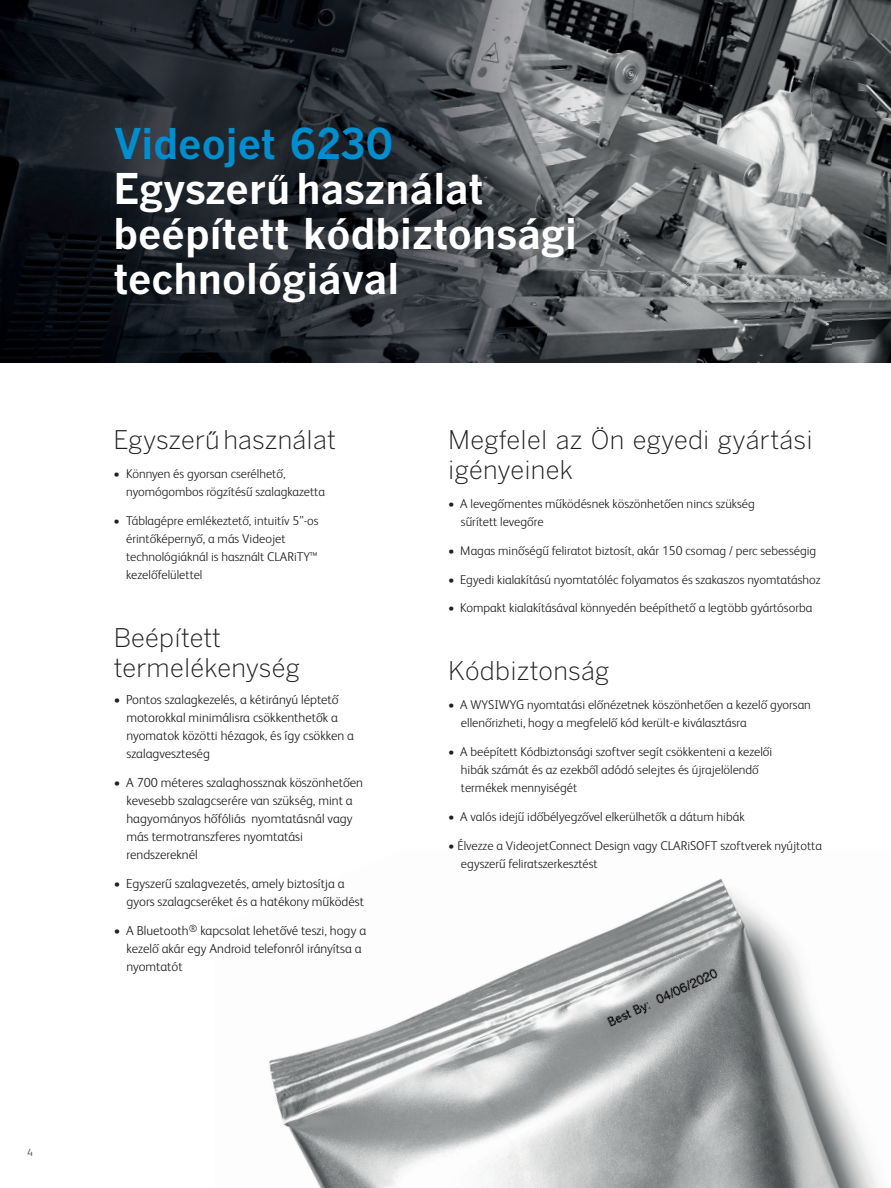
<style>
.page{position:relative;width:891px;height:1188px;background:#fff}
.page>*{position:absolute;margin:0;border:0;box-sizing:border-box;transform-origin:0 0}
.intro_body{font:700 42px/45px "Benton Gothic";color:#fff}
.intro_body-2{font:700 42px "Benton Gothic";color:#008ecf}
.intro_body-3{font:25.5px/30px "Benton Got Lt";letter-spacing:.01em;color:#231f20}
.Body_8_5_12{font:300 13.05px/18px "FS Albert Pro";color:#231f20}
.Body_8_5_12-2{font:300 12.75px/18px "FS Albert Pro";color:#231f20}
.t1{font:300 10.5px "FS Albert Pro";color:#3e3e3f}
.s1{font-family:"Myriad Pro";font-weight:400}
.s2{font-family:"Myriad Pro"}
</style>
<div class="page">
<img style="left:269px;top:879px;width:610px;height:309px">
<img style="left:604px;top:962px;width:126px;height:72px">
<img style="left:0;top:0;width:833px;height:363px">
<svg style="left:833px;top:0;width:58px;height:363px;background:#4f5254"></svg>
<p class="t1" style="left:27px;top:1145px;width:7px">4</p>
<p class="intro_body-2" style="left:113px;top:119px;width:282px">Videojet 6230</p>
<p class="intro_body" style="left:113px;top:167px;width:372px">Egyszeru<span class="s1">˝</span> használat</p>
<p class="intro_body" style="left:113px;top:212px;width:465px">beépített kódbiztonsági technológiával</p>
<p class="intro_body-3" style="left:113px;top:425px;width:224px">Egyszeru<span class="s2">˝</span> használat</p>
<p class="Body_8_5_12-2" style="left:126px;top:464px;width:200px;text-indent:-13px">• Könnyen és gyorsan cserélhető, nyomógombos rögzítésű szalagkazetta</p>
<p class="Body_8_5_12-2" style="left:126px;top:511px;width:194px;text-indent:-13px">• Táblagépre emlékeztető, intuitív 5”-os érintőképernyő, a más Videojet technológiáknál is használt CLARiTY™ kezelőfelülettel</p>
<p class="intro_body-3" style="left:114px;top:623px;width:188px">Beépített termelékenység</p>
<p class="Body_8_5_12" style="left:126px;top:690px;width:229px;text-indent:-13px">• Pontos szalagkezelés, a kétirányú léptető motorokkal minimálisra csökkenthetők a nyomatok közötti hézagok, és így csökken a szalagveszteség</p>
<p class="Body_8_5_12" style="left:126px;top:773px;width:238px;text-indent:-13px">• A 700 méteres szalaghossznak köszönhetően kevesebb szalagcserére van szükség, mint a hagyományos hőfóliás nyomtatásnál vagy más termotranszferes nyomtatási rendszereknél</p>
<p class="Body_8_5_12" style="left:126px;top:874px;width:239px;text-indent:-13px">• Egyszerű szalagvezetés, amely biztosítja a gyors szalagcseréket és a hatékony működést</p>
<p class="Body_8_5_12" style="left:126px;top:921px;width:241px;text-indent:-13px">• A Bluetooth<sup>®</sup> kapcsolat lehetővé teszi, hogy a kezelő akár egy Android telefonról irányítsa a nyomtatót</p>
<p class="intro_body-3" style="left:448px;top:425px;width:366px">Megfelel az Ön egyedi gyártási igényeinek</p>
<p class="Body_8_5_12-2" style="left:461px;top:494px;width:295px;text-indent:-13px">• A levegőmentes működésnek köszönhetően nincs szükség sűrített levegőre</p>
<p class="Body_8_5_12-2" style="left:448px;top:541px;width:370px">• Magas minőségű feliratot biztosít, akár 150 csomag / perc sebességig</p>
<p class="Body_8_5_12-2" style="left:448px;top:569px;width:374px">• Egyedi kialakítású nyomtatóléc folyamatos és szakaszos nyomtatáshoz</p>
<p class="Body_8_5_12-2" style="left:448px;top:598px;width:366px">• Kompakt kialakításával könnyedén beépíthető a legtöbb gyártósorba</p>
<p class="intro_body-3" style="left:448px;top:656px;width:163px">Kódbiztonság</p>
<p class="Body_8_5_12-2" style="left:461px;top:695px;width:352px;text-indent:-13px">• A WYSIWYG nyomtatási előnézetnek köszönhetően a kezelő gyorsan ellenőrizheti, hogy a megfelelő kód került-e kiválasztásra</p>
<p class="Body_8_5_12-2" style="left:461px;top:742px;width:313px;text-indent:-13px">• A beépített Kódbiztonsági szoftver segít csökkenteni a kezelői hibák számát és az ezekből adódó selejtes és újrajelölendő termékek mennyiségét</p>
<p class="Body_8_5_12-2" style="left:448px;top:807px;width:298px">• A valós idejű időbélyegzővel elkerülhetők a dátum hibák</p>
<p class="Body_8_5_12-2" style="left:461px;top:836px;width:363px;text-indent:-13px">• Élvezze a VideojetConnect Design vagy CLARiSOFT szoftverek nyújtotta egyszerű feliratszerkesztést</p>
</div>
